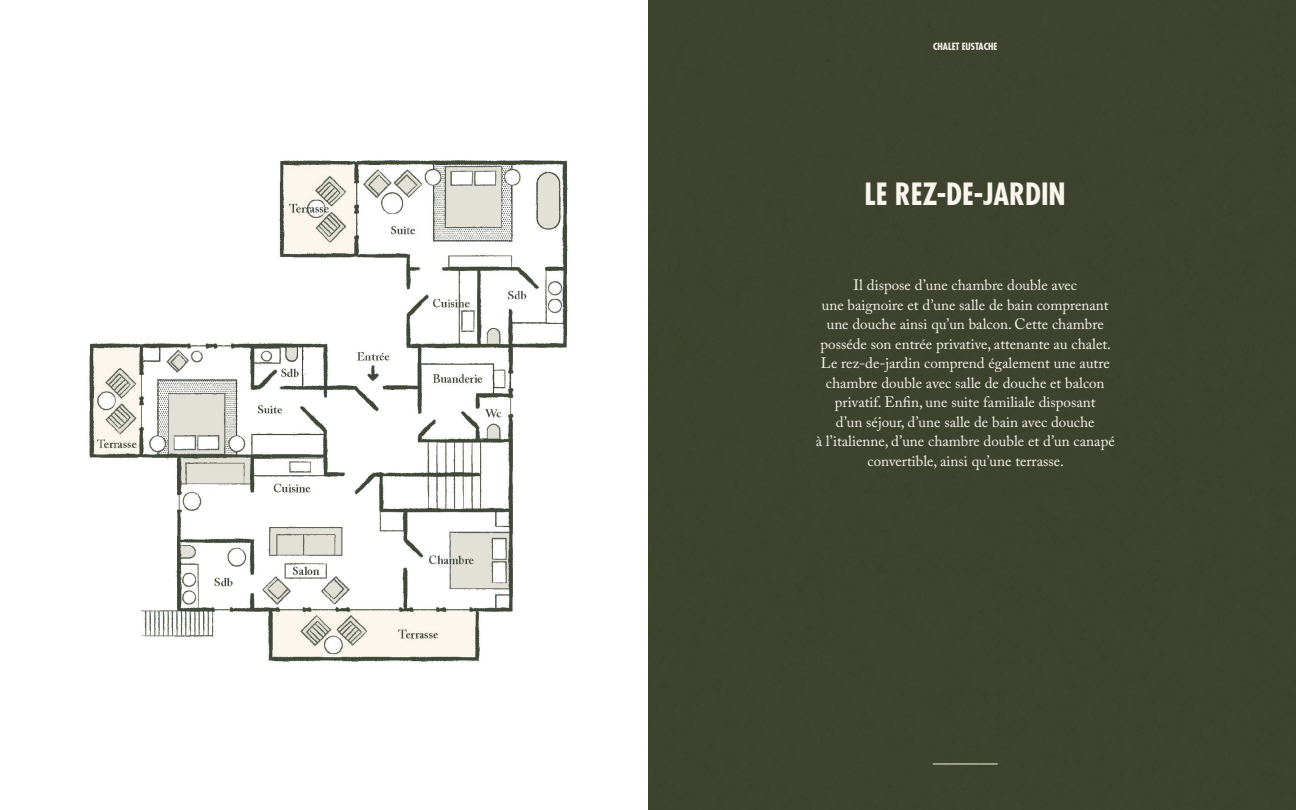
<style>
.page{position:relative;width:1296px;height:810px;background:#fff}
.page>*{position:absolute;margin:0;border:0;box-sizing:border-box;transform-origin:0 0}
.t1{font:700 condensed 30px "Futura LT Pro";color:#faf5ed}
.t2{font:15px/19.5px "Adobe Caslon Pro";color:#faf5ed;text-align:center}
.t3{font:700 condensed 9.75px "Futura LT Pro";color:#faf5ed}
</style>
<div class="page">
<div style="left:648px;top:0;width:648px;height:810px;background:#3d432e"></div>
<img style="left:88px;top:160px;width:480px;height:502px">
<hr style="left:933px;top:764px;width:65px;height:1px;background:#faf5ed">
<p class="t3" style="left:933px;top:40px;width:66px">CHALET EUSTACHE</p>
<h1 class="t1" style="left:865px;top:174px;width:203px">LE REZ-DE-JARDIN</h1>
<p class="t2" style="left:816px;top:275px;width:301px">Il dispose d’une chambre double avec<br>une baignoire et d’une salle de bain comprenant une douche ainsi qu’un balcon. Cette chambre posséde son entrée privative, attenante au chalet.<br>Le rez-de-jardin comprend également une autre chambre double avec salle de douche et balcon privatif. Enfin, une suite familiale disposant<br>d’un séjour, d’une salle de bain avec douche<br>à l’italienne, d’une chambre double et d’un canapé convertible, ainsi qu’une terrasse.</p>
</div>
